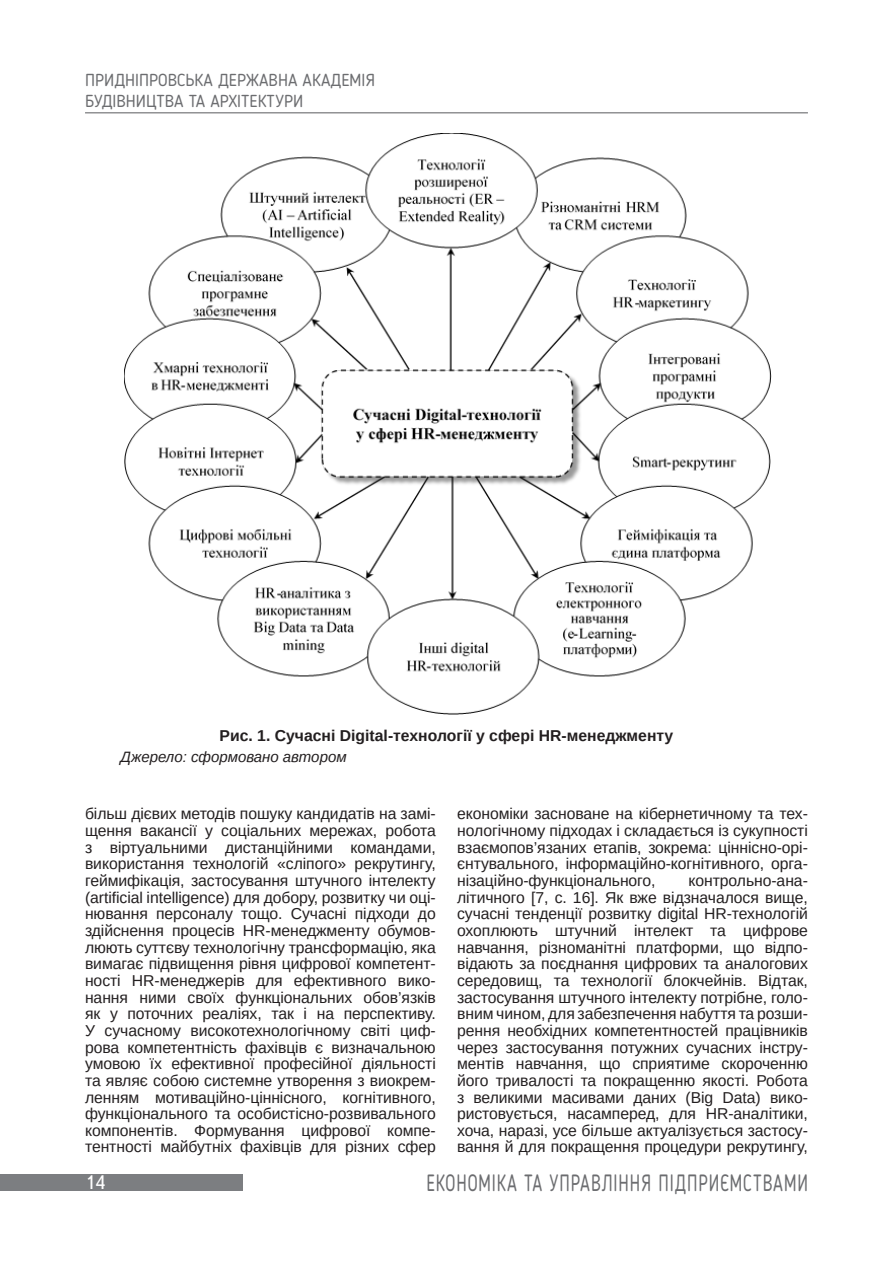
<style>
.page{position:relative;width:893px;height:1263px;background:#fff}
.page>*{position:absolute;margin:0;border:0;box-sizing:border-box;transform-origin:0 0}
.t1{font:23.4px "Blogger Sans";letter-spacing:.05em;color:#6c6d70;scale:.77 1}
.t2{font:19.5px "Ukrainian Text";color:#fff}
.t3{font:17.25px/20.7px "Blogger Sans";color:#6c6d70}
.Текст_основной_G{font:15.75px/16.6px "Arimo";letter-spacing:-.005em;color:#231f20;text-align:justify}
.Рисунок{font:700 15.75px "Arimo";color:#231f20}
.Джерело{font:italic 15px "Arimo";color:#231f20}
</style>
<div class="page">
<hr style="left:85px;top:112px;width:723px;height:1px;background:#6c6d70">
<div style="left:0;top:1173px;width:242px;height:17px;background:#7c7e81"></div>
<img style="left:125px;top:134px;width:647px;height:581px">
<p class="t3" style="left:85px;top:69px;width:291px">ПРИДНІПРОВСЬКА ДЕРЖАВНА АКАДЕМІЯ<br>БУДІВНИЦТВА ТА АРХІТЕКТУРИ</p>
<p class="Рисунок" style="left:220px;top:725px;width:455px">Рис. 1. Сучасні Digital-технології у сфері HR-менеджменту</p>
<p class="Джерело" style="left:120px;top:747px;width:228px">Джерело: сформовано автором</p>
<p class="Текст_основной_G" style="left:85px;top:806px;width:352px">більш дієвих методів пошуку кандидатів на замі&shy;щення вакансії у соціальних мережах, робота з віртуальними дистанційними командами, використання технологій «сліпого» рекрутингу, геймифікація, застосування штучного інтелекту (artificial intelligence) для добору, розвитку чи оці&shy;нювання персоналу тощо. Сучасні підходи до здійснення процесів HR-менеджменту обумов&shy;люють суттєву технологічну трансформацію, яка вимагає підвищення рівня цифрової компетент&shy;ності HR-менеджерів для ефективного вико&shy;нання ними своїх функціональних обов’язків як у поточних реаліях, так і на перспективу.<br>У сучасному високотехнологічному світі циф&shy;рова компетентність фахівців є визначальною умовою їх ефективної професійної діяльності та являє собою системне утворення з виокрем&shy;ленням мотиваційно-ціннісного, когнітивного, функціонального та особистісно-розвивального компонентів. Формування цифрової компе&shy;тентності майбутніх фахівців для різних сфер</p>
<p class="Текст_основной_G" style="left:457px;top:806px;width:352px">економіки засноване на кібернетичному та тех&shy;нологічному підходах і складається із сукупності взаємопов’язаних етапів, зокрема: ціннісно-орі&shy;єнтувального, інформаційно-когнітивного, орга&shy;нізаційно-функціонального,</p>
<p class="Текст_основной_G" style="left:457px;top:872px;width:352px;text-indent:231px">контрольно-ана&shy;літичного [7, с. 16]. Як вже відзначалося вище, сучасні тенденції розвитку digital HR-технологій охоплюють штучний інтелект та цифрове навчання, різноманітні платформи, що відпо&shy;відають за поєднання цифрових та аналогових середовищ, та технології блокчейнів. Відтак, застосування штучного інтелекту потрібне, голо&shy;вним чином, для забезпечення набуття та розши&shy;рення необхідних компетентностей працівників через застосування потужних сучасних інстру&shy;ментів навчання, що сприятиме скороченню його тривалості та покращенню якості. Робота з великими масивами даних (Big Data) вико&shy;ристовується, насамперед, для HR-аналітики, хоча, наразі, усе більше актуалізується застосу&shy;вання й для покращення процедури рекрутингу,</p>
<p class="t2" style="left:85px;top:1172px;width:22px">14</p>
<h1 class="t1" style="left:426px;top:1168px;width:497px">ЕКОНОМІКА ТА УПРАВЛІННЯ ПІДПРИЄМСТВАМИ</h1>
</div>
